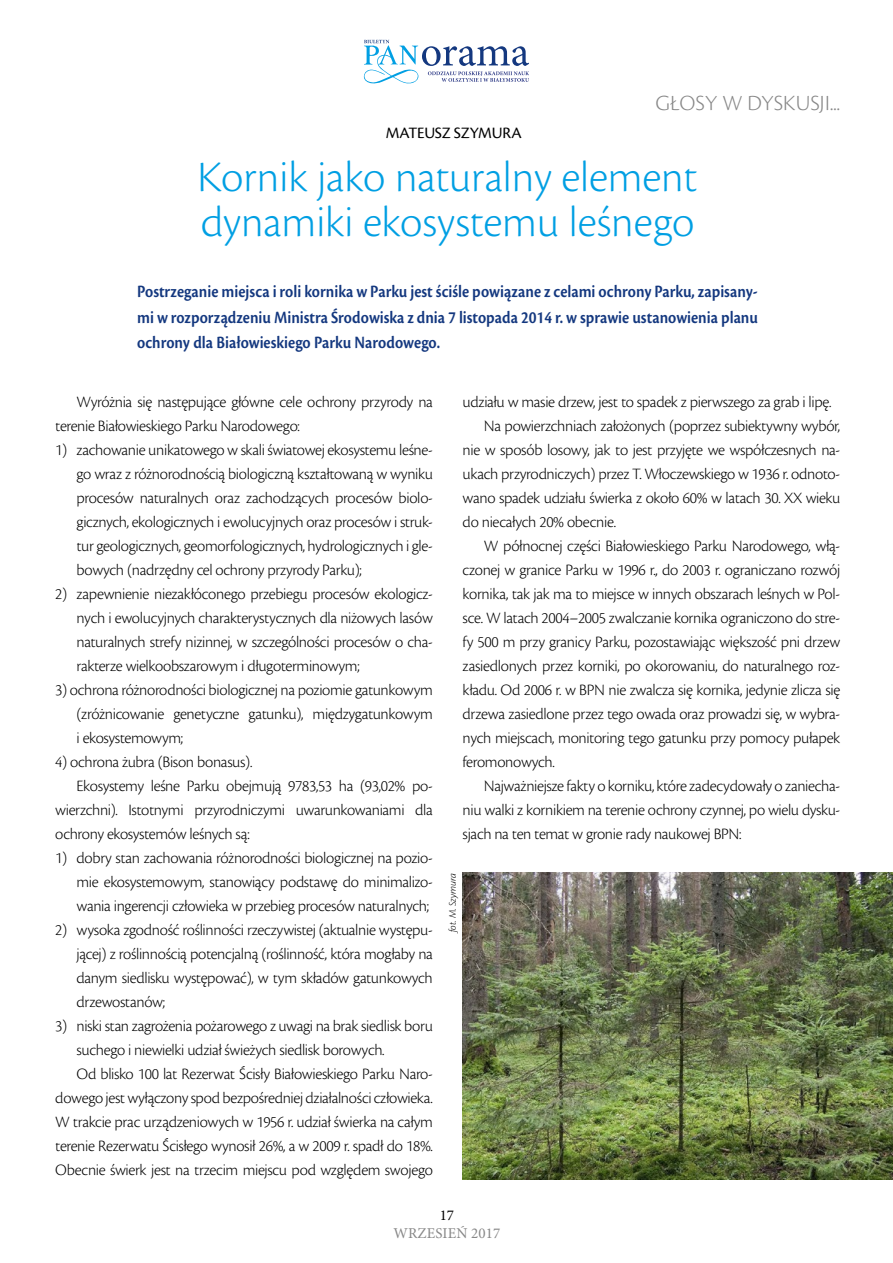
<style>
.page{position:relative;width:893px;height:1263px;background:#fff}
.page>*{position:absolute;margin:0;border:0;box-sizing:border-box;transform-origin:0 0}
.t1{font:300 45px/45px "Cronos Pro";letter-spacing:-.005em;color:#009fe3}
.t2{font:300 22.5px "Cronos Pro";letter-spacing:.01em;color:#878787}
.t3{font:600 18px/25.5px "Cronos Pro";color:#14387f;text-align:justify;scale:.89 1}
.t4{font:300 16.5px/24px "Cronos Pro";letter-spacing:-.02em;color:#000;text-align:justify}
.t5{font:16.5px "Cronos Pro";letter-spacing:-.01em;color:#000}
.t6{font:15px "Minion Pro";letter-spacing:.01em;color:#878787}
.t7{font:15px "Minion Pro";color:#000}
.t8{font:italic 300 10.5px "Cronos Pro";letter-spacing:-.005em;color:#000}
</style>
<div class="page">
<svg style="left:364px;top:40px;width:165px;height:44px"></svg>
<img style="left:463px;top:873px;width:430px;height:307px">
<p class="t5" style="left:386px;top:124px;width:138px">MATEUSZ SZYMURA</p>
<h2 class="t2" style="left:655px;top:90px;width:186px">GŁOSY W DYSKUSJI...</h2>
<h1 class="t1" style="left:197px;top:154px;width:502px">Kornik jako naturalny element dynamiki ekosystemu leśnego</h1>
<p class="t3" style="left:137px;top:279px;width:699px">Postrzeganie miejsca i roli kornika w Parku jest ściśle powiązane z celami ochrony Parku, zapisany&shy;mi w rozporządzeniu Ministra Środowiska z dnia 7 listopada 2014 r. w sprawie ustanowienia planu ochrony dla Białowieskiego Parku Narodowego.</p>
<p class="t4" style="left:55px;top:389px;width:379px;text-indent:21px">Wyróżnia się następujące główne cele ochrony przyrody na terenie Białowieskiego Parku Narodowego:</p>
<p class="t4" style="left:77px;top:437px;width:358px;text-indent:-21px">1) zachowanie unikatowego w skali światowej ekosystemu leśne&shy;go wraz z różnorodnością biologiczną kształtowaną w wyniku procesów naturalnych oraz zachodzących procesów biolo&shy;gicznych, ekologicznych i ewolucyjnych oraz procesów i struk&shy;tur geologicznych, geomorfologicznych, hydrologicznych i gle&shy;bowych (nadrzędny cel ochrony przyrody Parku);</p>
<p class="t4" style="left:77px;top:581px;width:358px;text-indent:-21px">2) zapewnienie niezakłóconego przebiegu procesów ekologicz&shy;nych i ewolucyjnych charakterystycznych dla niżowych lasów naturalnych strefy nizinnej, w szczególności procesów o cha&shy;rakterze wielkoobszarowym i długoterminowym;</p>
<p class="t4" style="left:77px;top:677px;width:358px;text-indent:-21px">3) ochrona różnorodności biologicznej na poziomie gatunkowym (zróżnicowanie genetyczne gatunku), międzygatunkowym i ekosystemowym;</p>
<p class="t4" style="left:55px;top:749px;width:199px">4) ochrona żubra (Bison bonasus).</p>
<p class="t4" style="left:77px;top:773px;width:358px">Ekosystemy leśne Parku obejmują 9783,53 ha (93,02% po-</p>
<p class="t4" style="left:55px;top:797px;width:379px">wierzchni). Istotnymi przyrodniczymi uwarunkowaniami dla</p>
<p class="t4" style="left:55px;top:821px;width:196px">ochrony ekosystemów leśnych są:</p>
<p class="t4" style="left:77px;top:845px;width:358px;text-indent:-21px">1) dobry stan zachowania różnorodności biologicznej na pozio&shy;mie ekosystemowym, stanowiący podstawę do minimalizo&shy;wania ingerencji człowieka w przebieg procesów naturalnych;</p>
<p class="t4" style="left:77px;top:917px;width:358px;text-indent:-21px">2) wysoka zgodność roślinności rzeczywistej (aktualnie występu&shy;jącej) z roślinnością potencjalną (roślinność, która mogłaby na danym siedlisku występować), w tym składów gatunkowych drzewostanów;</p>
<p class="t4" style="left:55px;top:1013px;width:379px">3) niski stan zagrożenia pożarowego z uwagi na brak siedlisk boru</p>
<p class="t4" style="left:77px;top:1037px;width:309px">suchego i niewielki udział świeżych siedlisk borowych.</p>
<p class="t4" style="left:77px;top:1061px;width:358px">Od blisko 100 lat Rezerwat Ścisły Białowieskiego Parku Naro-</p>
<p class="t4" style="left:55px;top:1085px;width:379px">dowego jest wyłączony spod bezpośredniej działalności człowieka.</p>
<p class="t4" style="left:55px;top:1109px;width:379px">W trakcie prac urządzeniowych w 1956 r. udział świerka na całym</p>
<p class="t4" style="left:55px;top:1133px;width:379px">terenie Rezerwatu Ścisłego wynosił 26%, a w 2009 r. spadł do 18%.</p>
<p class="t4" style="left:55px;top:1157px;width:379px">Obecnie świerk jest na trzecim miejscu pod względem swojego</p>
<p class="t4" style="left:463px;top:390px;width:370px">udziału w masie drzew, jest to spadek z pierwszego za grab i lipę.</p>
<p class="t4" style="left:484px;top:414px;width:358px">Na powierzchniach założonych (poprzez subiektywny wybór,</p>
<p class="t4" style="left:463px;top:438px;width:379px">nie w sposób losowy, jak to jest przyjęte we współczesnych na-</p>
<p class="t4" style="left:463px;top:462px;width:379px">ukach przyrodniczych) przez T. Włoczewskiego w 1936 r. odnoto-</p>
<p class="t4" style="left:463px;top:486px;width:379px">wano spadek udziału świerka z około 60% w latach 30. XX wieku</p>
<p class="t4" style="left:463px;top:510px;width:155px">do niecałych 20% obecnie.</p>
<p class="t4" style="left:484px;top:534px;width:358px">W północnej części Białowieskiego Parku Narodowego, włą-</p>
<p class="t4" style="left:463px;top:558px;width:379px">czonej w granice Parku w 1996 r., do 2003 r. ograniczano rozwój</p>
<p class="t4" style="left:463px;top:582px;width:379px">kornika, tak jak ma to miejsce w innych obszarach leśnych w Pol-</p>
<p class="t4" style="left:463px;top:606px;width:379px">sce. W latach 2004–2005 zwalczanie kornika ograniczono do stre-</p>
<p class="t4" style="left:463px;top:630px;width:379px">fy 500 m przy granicy Parku, pozostawiając większość pni drzew</p>
<p class="t4" style="left:463px;top:654px;width:379px">zasiedlonych przez korniki, po okorowaniu, do naturalnego roz-</p>
<p class="t4" style="left:463px;top:678px;width:379px">kładu. Od 2006 r. w BPN nie zwalcza się kornika, jedynie zlicza się</p>
<p class="t4" style="left:463px;top:702px;width:379px">drzewa zasiedlone przez tego owada oraz prowadzi się, w wybra-</p>
<p class="t4" style="left:463px;top:726px;width:379px">nych miejscach, monitoring tego gatunku przy pomocy pułapek</p>
<p class="t4" style="left:463px;top:750px;width:94px">feromonowych.</p>
<p class="t4" style="left:484px;top:774px;width:358px">Najważniejsze fakty o korniku, które zadecydowały o zaniecha-</p>
<p class="t4" style="left:463px;top:798px;width:379px">niu walki z kornikiem na terenie ochrony czynnej, po wielu dysku-</p>
<p class="t4" style="left:463px;top:822px;width:280px">sjach na ten temat w gronie rady naukowej BPN:</p>
<p class="t8" style="left:447px;top:932px;width:61px;rotate:-90deg">fot. M. Szymura</p>
<p class="t7" style="left:440px;top:1205px;width:16px">17</p>
<p class="t6" style="left:393px;top:1223px;width:109px">WRZESIEŃ 2017</p>
</div>
